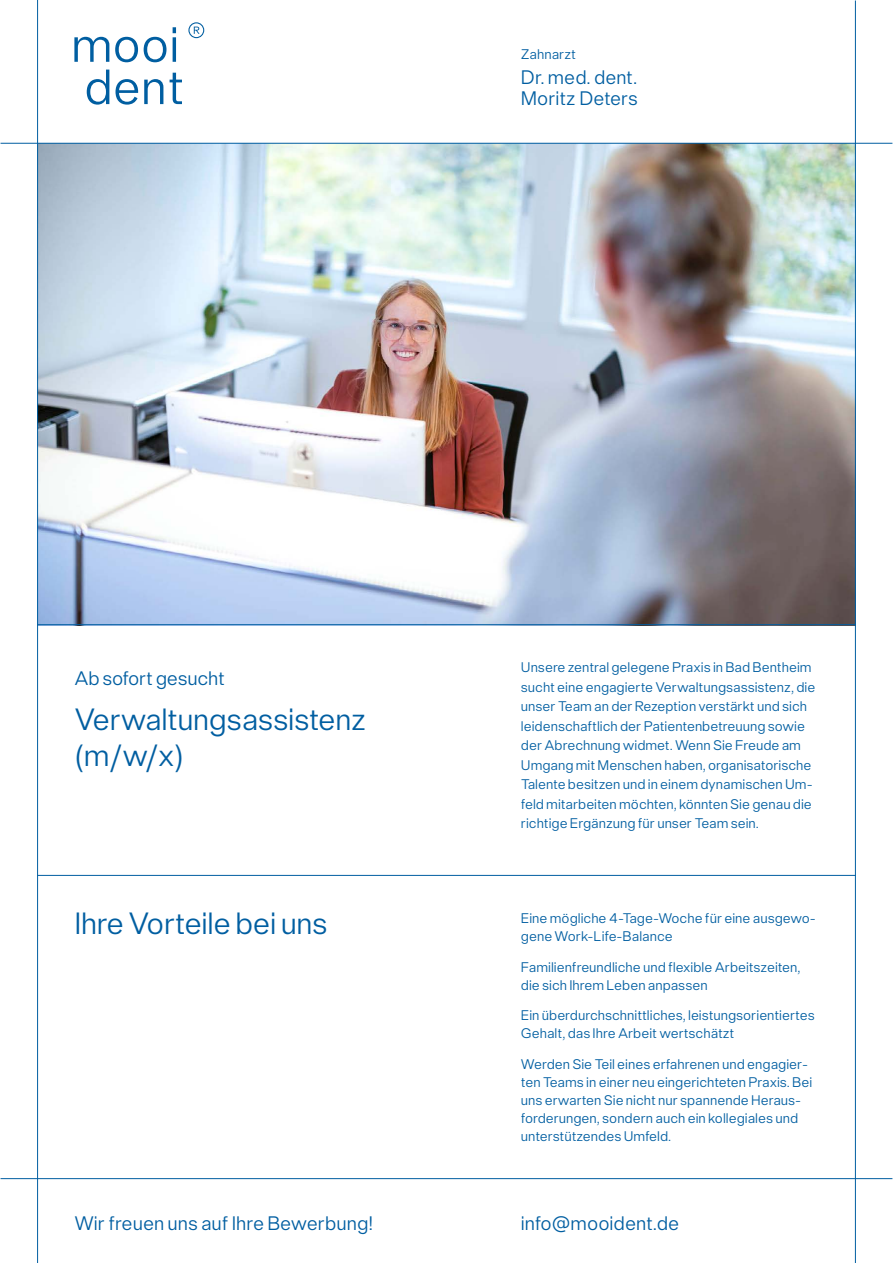
<style>
.page{position:relative;width:893px;height:1263px;background:#fff}
.page>*{position:absolute;margin:0;border:0;box-sizing:border-box;transform-origin:0 0}
.t1{font:33px/36px "neue Singular D Light";letter-spacing:-.01em;color:#005ea1}
.t2{font:21px/21px "neue Singular D Light";color:#005ea1}
.t3{font:15px/19.5px "neue Singular D Light";color:#005ea1}
</style>
<div class="page">
<img style="left:38px;top:144px;width:817px;height:480px">
<hr style="left:37px;top:0;width:1px;height:1263px;background:#005ea1">
<hr style="left:855px;top:1px;width:1px;height:1262px;background:#005ea1">
<hr style="left:1px;top:143px;width:891px;height:1px;background:#005ea1">
<hr style="left:37px;top:624px;width:819px;height:1px;background:#005ea1">
<hr style="left:37px;top:875px;width:819px;height:1px;background:#005ea1">
<hr style="left:1px;top:1178px;width:891px;height:1px;background:#005ea1">
<svg style="left:188px;top:22px;width:16px;height:16px"></svg>
<svg style="left:74px;top:37px;width:35px;height:25px"></svg>
<svg style="left:115px;top:37px;width:23px;height:25px"></svg>
<svg style="left:144px;top:37px;width:22px;height:25px"></svg>
<svg style="left:173px;top:27px;width:3px;height:6px"></svg>
<hr style="left:173px;top:37px;width:3px;height:25px;background:#005ea1">
<svg style="left:87px;top:70px;width:22px;height:35px"></svg>
<svg style="left:116px;top:79px;width:22px;height:26px"></svg>
<svg style="left:144px;top:79px;width:19px;height:25px"></svg>
<svg style="left:170px;top:73px;width:12px;height:31px"></svg>
<p class="t3" style="left:521px;top:44px;width:56px">Zahnarzt</p>
<h2 class="t2" style="left:521px;top:66px;width:119px">Dr. med. dent.<br>Moritz Deters</h2>
<h2 class="t2" style="left:74px;top:667px;width:152px">Ab sofort gesucht</h2>
<h1 class="t1" style="left:74px;top:700px;width:293px">Verwaltungsassistenz (m/w/x)</h1>
<h1 class="t1" style="left:74px;top:905px;width:255px">Ihre Vorteile bei uns</h1>
<p class="t3" style="left:521px;top:657px;width:296px">Unsere zentral gelegene Praxis in Bad Bentheim sucht eine engagierte Verwaltungsassistenz, die unser Team an der Rezeption verstärkt und sich leidenschaftlich der Patientenbetreuung sowie der Abrechnung widmet. Wenn Sie Freude am Umgang mit Menschen haben, organisatorische Talente besitzen und in einem dynamischen Um&shy;feld mitarbeiten möchten, könnten Sie genau die richtige Ergänzung für unser Team sein.</p>
<p class="t3" style="left:521px;top:909px;width:296px;line-height:18px">Eine mögliche 4-Tage-Woche für eine ausgewo&shy;gene Work-Life-Balance</p>
<p class="t3" style="left:521px;top:957px;width:281px;line-height:18px">Familienfreundliche und flexible Arbeitszeiten, die sich Ihrem Leben anpassen</p>
<p class="t3" style="left:521px;top:1006px;width:295px;line-height:18px">Ein überdurchschnittliches, leistungsorientiertes<br>Gehalt, das Ihre Arbeit wertschätzt</p>
<p class="t3" style="left:521px;top:1055px;width:293px;line-height:18px">Werden Sie Teil eines erfahrenen und engagier&shy;ten Teams in einer neu eingerichteten Praxis. Bei uns erwarten Sie nicht nur spannende Heraus&shy;forderungen, sondern auch ein kollegiales und unterstützendes Umfeld.</p>
<h2 class="t2" style="left:74px;top:1212px;width:300px">Wir freuen uns auf Ihre Bewerbung!</h2>
<h2 class="t2" style="left:521px;top:1212px;width:160px">info@mooident.de</h2>
</div>
